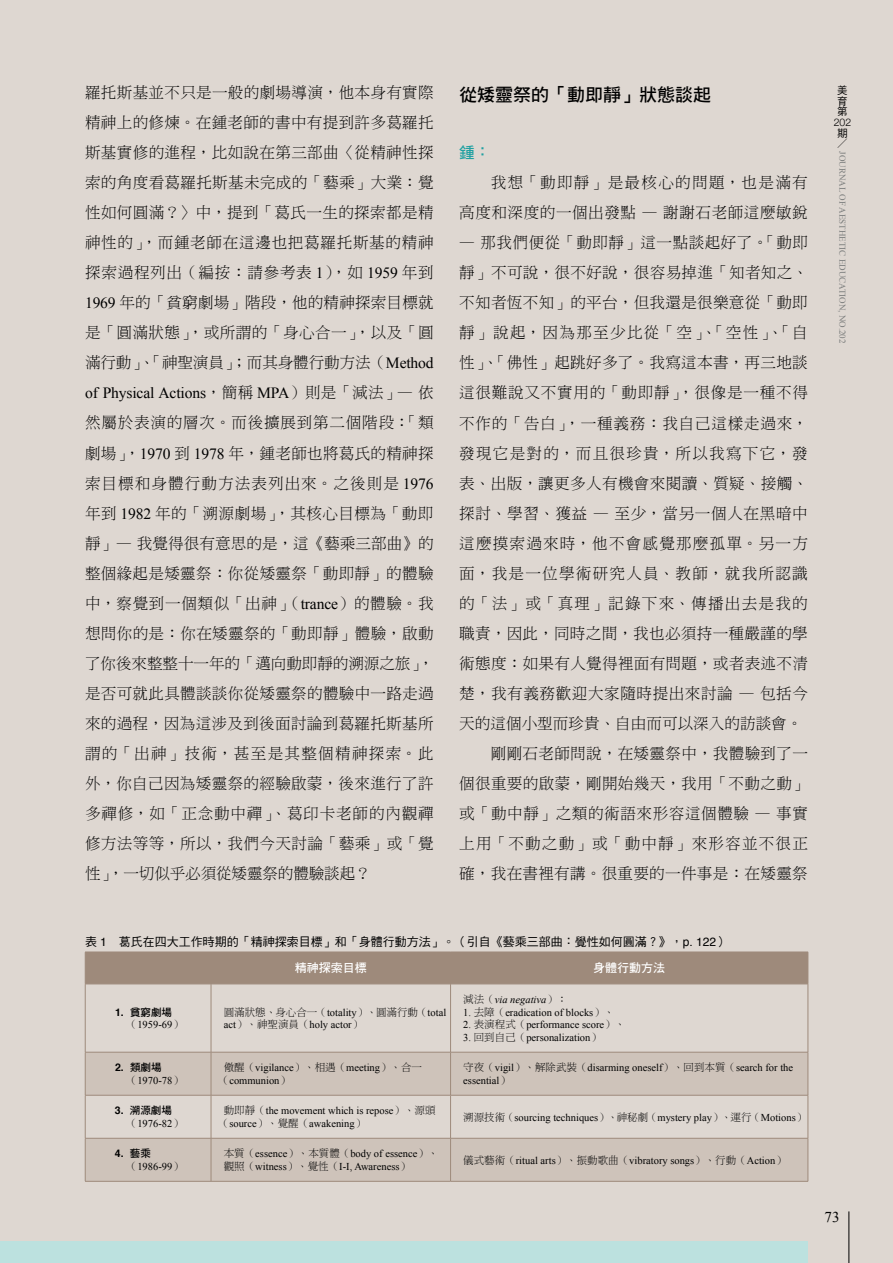
<style>
.page{position:relative;width:893px;height:1263px;background:#ded7d1}
.page>*{position:absolute;margin:0;border:0;box-sizing:border-box;transform-origin:0 0}
.t1{font:18px "DF Hei Std W7";color:#000}
.t2{font:15.6px/30px "DF Ming Std W3";letter-spacing:.03em;color:#000;text-align:justify}
.t3{font:15.6px "DF Ming Std W3";letter-spacing:.08em;color:#000}
.t4{font:15.6px "DF Ming Std W3";letter-spacing:.075em;color:#000}
.t5{font:15.6px "Times New Roman";letter-spacing:-.01em;color:#000}
.t6{font:15.6px "DF Ming Std W3";letter-spacing:.085em;color:#000}
.t7{font:15.6px "DF Ming Std W3";color:#000}
.t8{font:15.6px "DF Hei Std W7";color:#1fa0a1}
.t9{font:15px "Times New Roman";color:#000}
.t10{font:12px "DF Hei Std W5";color:#000}
.t11{font:12px "DF Hei Std W7";color:#fff}
.t12{font:10.5px/12.6px "Times New Roman";color:#000}
.t13{font:10.5px "DF Ming Std W3";color:#000}
.t14{font:10.5px "DF Hei Std W7";color:#000}
.t15{font:italic 10.5px "Times New Roman";color:#000}
.t16{font:700 10.5px "Helvetica";color:#000}
.t17{font:10.5px/10.5px "DF Hei Std W5";color:#000;text-align:justify}
.t18{font:300 10.5px "Helvetica Neue";color:#000}
.t19{font:9px "Times New Roman";color:#7b7d7c}
.s1{font-family:"Times New Roman"}
.s2{font-family:"DF Ming Std W3"}
.s3{font-family:"Helvetica"}
.s4{font-family:"Helvetica";font-weight:700}
.s5{font-family:"DF Ming Std W3";font-style:normal}
.s6{font-family:"DF Hei Std W7";font-weight:400}
</style>
<div class="page">
<div style="left:0;top:1242px;width:808px;height:21px;background:#bce1df"></div>
<div style="left:86px;top:953px;width:722px;height:31px;background:#9e8a7b"></div>
<svg style="left:86px;top:985px;width:722px;height:67px"></svg>
<svg style="left:86px;top:1053px;width:722px;height:128px;fill:#cec3ba"></svg>
<hr style="left:85px;top:952px;width:126px;height:1px;background:#9e8a7b">
<hr style="left:85px;top:952px;width:1px;height:32px;background:#9e8a7b">
<hr style="left:211px;top:952px;width:240px;height:1px;background:#9e8a7b">
<hr style="left:211px;top:952px;width:1px;height:32px;background:#9e8a7b">
<hr style="left:451px;top:952px;width:357px;height:1px;background:#9e8a7b">
<hr style="left:450px;top:952px;width:1px;height:32px;background:#9e8a7b">
<hr style="left:808px;top:952px;width:1px;height:32px;background:#9e8a7b">
<hr style="left:85px;top:984px;width:126px;height:1px;background:#9e8a7b">
<hr style="left:211px;top:984px;width:240px;height:1px;background:#9e8a7b">
<hr style="left:451px;top:984px;width:357px;height:1px;background:#9e8a7b">
<hr style="left:85px;top:984px;width:1px;height:68px;background:#9e8a7b">
<hr style="left:211px;top:984px;width:1px;height:68px;background:#9e8a7b">
<hr style="left:450px;top:984px;width:1px;height:68px;background:#9e8a7b">
<hr style="left:808px;top:984px;width:1px;height:68px;background:#9e8a7b">
<hr style="left:85px;top:1052px;width:126px;height:1px;background:#9e8a7b">
<hr style="left:85px;top:1052px;width:1px;height:43px;background:#9e8a7b">
<hr style="left:211px;top:1052px;width:240px;height:1px;background:#9e8a7b">
<hr style="left:211px;top:1052px;width:1px;height:43px;background:#9e8a7b">
<hr style="left:451px;top:1052px;width:357px;height:1px;background:#9e8a7b">
<hr style="left:450px;top:1052px;width:1px;height:43px;background:#9e8a7b">
<hr style="left:808px;top:1052px;width:1px;height:43px;background:#9e8a7b">
<hr style="left:85px;top:1095px;width:126px;height:1px;background:#9e8a7b">
<hr style="left:85px;top:1095px;width:1px;height:43px;background:#9e8a7b">
<hr style="left:211px;top:1095px;width:240px;height:1px;background:#9e8a7b">
<hr style="left:211px;top:1095px;width:1px;height:43px;background:#9e8a7b">
<hr style="left:451px;top:1095px;width:357px;height:1px;background:#9e8a7b">
<hr style="left:450px;top:1095px;width:1px;height:43px;background:#9e8a7b">
<hr style="left:808px;top:1095px;width:1px;height:43px;background:#9e8a7b">
<hr style="left:85px;top:1138px;width:126px;height:1px;background:#9e8a7b">
<hr style="left:85px;top:1138px;width:1px;height:43px;background:#9e8a7b">
<hr style="left:211px;top:1138px;width:240px;height:1px;background:#9e8a7b">
<hr style="left:211px;top:1138px;width:1px;height:43px;background:#9e8a7b">
<hr style="left:451px;top:1138px;width:357px;height:1px;background:#9e8a7b">
<hr style="left:450px;top:1138px;width:1px;height:43px;background:#9e8a7b">
<hr style="left:808px;top:1138px;width:1px;height:43px;background:#9e8a7b">
<hr style="left:85px;top:1181px;width:126px;height:1px;background:#9e8a7b">
<hr style="left:211px;top:1181px;width:240px;height:1px;background:#9e8a7b">
<hr style="left:451px;top:1181px;width:357px;height:1px;background:#9e8a7b">
<hr style="left:849px;top:1211px;width:1px;height:52px;background:#000">
<p class="t2" style="left:85px;top:78px;width:350px">羅托斯基並不只是一般的劇場導演，他本身有實際精神上的修煉。在鍾老師的書中有提到許多葛羅托斯基實修的進程，比如說在第三部曲〈從精神性探索的角度看葛羅托斯基未完成的「藝乘」大業：覺性如何圓滿？〉中，提到「葛氏一生的探索都是精神性的」，而鍾老師在這邊也把葛羅托斯基的精神探索過程列出（編按︰請參考表 <span class="s1">1</span>），如 <span class="s1">1959</span> 年到<span class="s1">1969</span> 年的「貧窮劇場」階段，他的精神探索目標就是「圓滿狀態」，或所謂的「身心合一」，以及「圓滿行動」、「神聖演員」；而其身體行動方法（<span class="s1">Method</span></p>
<p class="t5" style="left:85px;top:383px;width:350px">of Physical Actions<span class="s2">，簡稱</span> MPA<span class="s2">）則是「減法」— 依</span></p>
<p class="t2" style="left:85px;top:408px;width:350px">然屬於表演的層次。而後擴展到第二個階段：「類劇場」，<span class="s1">1970</span> 到 <span class="s1">1978</span> 年，鍾老師也將葛氏的精神探索目標和身體行動方法表列出來。之後則是 <span class="s1">1976</span>年到 <span class="s1">1982</span> 年的「溯源劇場」，其核心目標為「動即靜」— 我覺得很有意思的是，這《藝乘三部曲》的整個緣起是矮靈祭︰你從矮靈祭「動即靜」的體驗中，察覺到一個類似「出神」（<span class="s1">trance</span>）的體驗。我想問你的是︰你在矮靈祭的「動即靜」體驗，啟動了你後來整整十一年的「邁向動即靜的溯源之旅」，是否可就此具體談談你從矮靈祭的體驗中一路走過來的過程，因為這涉及到後面討論到葛羅托斯基所謂的「出神」技術，甚至是其整個精神探索。此外，你自己因為矮靈祭的經驗啟蒙，後來進行了許多禪修，如「正念動中禪」、葛印卡老師的內觀禪修方法等等，所以，我們今天討論「藝乘」或「覺性」，一切似乎必須從矮靈祭的體驗談起？</p>
<p class="t1" style="left:459px;top:84px;width:253px">從矮靈祭的「動即靜」狀態談起</p>
<p class="t8" style="left:459px;top:144px;width:33px">鍾：</p>
<p class="t2" style="left:459px;top:168px;width:350px;text-align:right">我想「動即靜」是最核心的問題，也是滿有<br>高度和深度的一個出發點 — 謝謝石老師這麼敏銳</p>
<p class="t2" style="left:459px;top:228px;width:350px">— 那我們便從「動即靜」這一點談起好了。「動即</p>
<p class="t2" style="left:459px;top:258px;width:350px">靜」不可說，很不好說，很容易掉進「知者知之、</p>
<p class="t2" style="left:459px;top:288px;width:350px">不知者恆不知」的平台，但我還是很樂意從「動即</p>
<p class="t6" style="left:459px;top:324px;width:350px">靜」說起，因為那至少比從「空」、「空性」、「自</p>
<p class="t2" style="left:459px;top:348px;width:350px">性」、「佛性」起跳好多了。我寫這本書，再三地談</p>
<p class="t2" style="left:459px;top:378px;width:350px">這很難說又不實用的「動即靜」，很像是一種不得</p>
<p class="t2" style="left:459px;top:408px;width:350px">不作的「告白」，一種義務︰我自己這樣走過來，</p>
<p class="t3" style="left:459px;top:444px;width:350px">發現它是對的，而且很珍貴，所以我寫下它，發</p>
<p class="t2" style="left:459px;top:468px;width:350px">表、出版，讓更多人有機會來閱讀、質疑、接觸、</p>
<p class="t2" style="left:459px;top:498px;width:350px">探討、學習、獲益 — 至少，當另一個人在黑暗中</p>
<p class="t4" style="left:459px;top:534px;width:350px">這麼摸索過來時，他不會感覺那麼孤單。另一方</p>
<p class="t3" style="left:459px;top:564px;width:350px">面，我是一位學術研究人員、教師，就我所認識</p>
<p class="t3" style="left:459px;top:594px;width:350px">的「法」或「真理」記錄下來、傳播出去是我的</p>
<p class="t2" style="left:459px;top:618px;width:350px">職責，因此，同時之間，我也必須持一種嚴謹的學</p>
<p class="t2" style="left:459px;top:648px;width:350px">術態度︰如果有人覺得裡面有問題，或者表述不清</p>
<p class="t2" style="left:459px;top:678px;width:350px">楚，我有義務歡迎大家隨時提出來討論 — 包括今</p>
<p class="t7" style="left:459px;top:714px;width:345px">天的這個小型而珍貴、自由而可以深入的訪談會。</p>
<p class="t2" style="left:491px;top:738px;width:319px">剛剛石老師問說，在矮靈祭中，我體驗到了一</p>
<p class="t2" style="left:459px;top:768px;width:350px">個很重要的啟蒙，剛開始幾天，我用「不動之動」</p>
<p class="t2" style="left:459px;top:798px;width:350px">或「動中靜」之類的術語來形容這個體驗 — 事實</p>
<p class="t4" style="left:459px;top:834px;width:350px">上用「不動之動」或「動中靜」來形容並不很正</p>
<p class="t2" style="left:459px;top:858px;width:350px">確，我在書裡有講。很重要的一件事是︰在矮靈祭</p>
<p class="t17" style="left:837px;top:85px;width:12px">美育第</p>
<p class="t18" style="left:834px;top:113px;width:19px">202</p>
<p class="t17" style="left:837px;top:127px;width:11px">期</p>
<p class="t13" style="left:837px;top:138px;width:11px">／</p>
<p class="t19" style="left:849px;top:151px;width:194px;rotate:90deg">JOURNAL OF AESTHETIC EDUCATION, NO.202</p>
<p class="t10" style="left:85px;top:935px;width:645px">表 <span class="s3">1</span>　葛氏在四大工作時期的「精神探索目標」和「身體行動方法」。（引自《藝乘三部曲：覺性如何圓滿？》，<span class="s3">p. 122</span>）</p>
<p class="t11" style="left:295px;top:961px;width:73px">精神探索目標</p>
<p class="t11" style="left:593px;top:961px;width:73px">身體行動方法</p>
<p class="t14" style="left:115px;top:1006px;width:59px"><span class="s4">1.</span> 貧窮劇場</p>
<p class="t12" style="left:127px;top:1018px;width:57px"><span class="s2">（</span>1959-69<span class="s2">）</span></p>
<p class="t15" style="left:463px;top:992px;width:106px"><span class="s5">減法（</span>via negativa<span class="s5">）：</span></p>
<p class="t12" style="left:463px;top:1005px;width:153px">1. <span class="s2">去障（</span>eradication of blocks<span class="s2">）、</span></p>
<p class="t12" style="left:463px;top:1018px;width:163px">2. <span class="s2">表演程式（</span>performance score<span class="s2">）、</span></p>
<p class="t12" style="left:463px;top:1031px;width:139px">3. <span class="s2">回到自己（</span>personalization<span class="s2">）</span></p>
<p class="t13" style="left:224px;top:1006px;width:224px">圓滿狀態、身心合一（<span class="s1">totality</span>）、圓滿行動（<span class="s1">total</span></p>
<p class="t12" style="left:224px;top:1018px;width:140px">act<span class="s2">）、神聖演員（</span>holy actor<span class="s2">）</span></p>
<p class="t14" style="left:115px;top:1062px;width:48px"><span class="s4">2.</span> 類劇場</p>
<p class="t12" style="left:127px;top:1074px;width:57px"><span class="s2">（</span>1970-78<span class="s2">）</span></p>
<p class="t12" style="left:219px;top:1061px;width:205px;text-indent:5px"><span class="s2">儆醒（</span>vigilance<span class="s2">）、相遇（</span>meeting<span class="s2">）、合一（</span>communion<span class="s2">）</span></p>
<p class="t12" style="left:463px;top:1061px;width:331px"><span class="s2">守夜（</span>vigil<span class="s2">）、解除武裝（</span>disarming oneself<span class="s2">）、回到本質（</span>search for the essential<span class="s2">）</span></p>
<p class="t14" style="left:115px;top:1105px;width:59px"><span class="s4">3.</span> 溯源劇場</p>
<p class="t12" style="left:127px;top:1117px;width:57px"><span class="s2">（</span>1976-82<span class="s2">）</span></p>
<p class="t12" style="left:219px;top:1104px;width:218px;text-indent:5px"><span class="s2">動即靜（</span>the movement which is repose<span class="s2">）、源頭（</span>source<span class="s2">）、覺醒（</span>awakening<span class="s2">）</span></p>
<p class="t12" style="left:463px;top:1110px;width:344px"><span class="s2">溯源技術（</span>sourcing techniques<span class="s2">）、神秘劇（</span>mystery play<span class="s2">）、運行（</span>Motions<span class="s2">）</span></p>
<p class="t16" style="left:115px;top:1145px;width:38px">4. <span class="s6">藝乘</span></p>
<p class="t12" style="left:127px;top:1160px;width:57px"><span class="s2">（</span>1986-99<span class="s2">）</span></p>
<p class="t12" style="left:224px;top:1147px;width:216px"><span class="s2">本質（</span>essence<span class="s2">）、本質體（</span>body of essence<span class="s2">）、觀照（</span>witness<span class="s2">）、覺性（</span>I-I, Awareness<span class="s2">）</span></p>
<p class="t12" style="left:463px;top:1153px;width:324px"><span class="s2">儀式藝術（</span>ritual arts<span class="s2">）、振動歌曲（</span>vibratory songs<span class="s2">）、行動（</span>Action<span class="s2">）</span></p>
<p class="t9" style="left:825px;top:1207px;width:16px">73</p>
</div>
